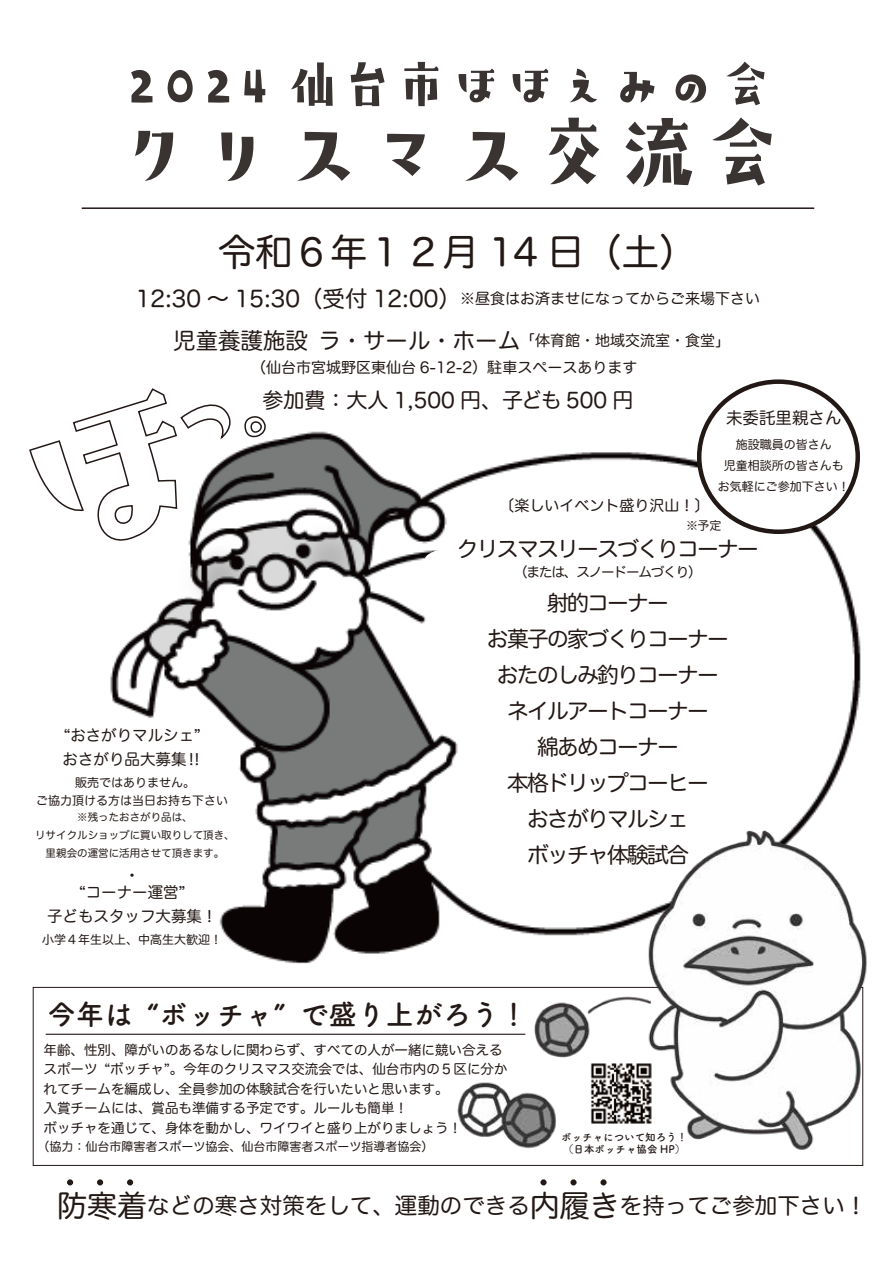
<style>
.page{position:relative;width:893px;height:1263px;background:#fff}
.page>*{position:absolute;margin:0;border:0;box-sizing:border-box;transform-origin:0 0}
.t1{font:84px "komadori+";color:#393332}
.t2{font:54px "komadori+";color:#393332}
.t3{font:37.35px "Hira Maru Pro W4";color:#221815}
.t4{font:28.5px "Tsuku A Rd Gothic Std B";color:#221815}
.t5{font:22.5px "Hira Maru Pro W4";color:#221815}
.t6{font:22.35px/42px "Hira Maru Pro W4";color:#221815;text-align:center}
.t7{font:21.75px/36px "Hira Maru Pro W4";letter-spacing:-.08em;color:#221815;text-align:center}
.t8{font:21px "Hira Maru Pro W4";color:#221815}
.t9{font:18px "Hira Maru Pro W4";color:#221815}
.t10{font:16.5px "Hira Maru Pro W4";color:#221815}
.t11{font:15.45px/24.5px "Hira Maru Pro W4";color:#221815}
.t12{font:15px "Hira Maru Pro W4";color:#221815}
.t13{font:15px "Hira Kaku Std W8";color:#221815}
.t14{font:13.5px/19.5px "Hira Maru Pro W4";color:#221815}
.t15{font:13.5px "Hira Maru Pro W4";letter-spacing:-.08em;color:#221815}
.t16{font:12px/21px "Hira Maru Pro W4";color:#221815;text-align:center}
.t17{font:10.5px/18px "Hira Maru Pro W4";color:#221815;text-align:center}
.t18{font:10.5px/12px "Tsuku A Rd Gothic Std B";color:#221815}
.s1{font-size:15px}
.s2{font-size:30px}
</style>
<div class="page">
<img style="left:110px;top:419px;width:751px;height:545px">
<div style="left:425px;top:545px;width:99px;height:28px;background:#fff;border-radius:50%"></div>
<svg style="left:29px;top:388px;width:207px;height:161px"></svg>
<svg style="left:244px;top:416px;width:23px;height:23px"></svg>
<hr style="left:82px;top:207px;width:732px;height:2px;background:#221815">
<img style="left:441px;top:818px;width:426px;height:334px">
<img style="left:585px;top:1057px;width:72px;height:72px">
<hr style="left:46px;top:1034px;width:479px;height:1px;background:#221815">
<svg style="left:67px;top:1179px;width:6px;height:6px"></svg>
<svg style="left:97px;top:1179px;width:6px;height:6px"></svg>
<svg style="left:127px;top:1179px;width:6px;height:6px"></svg>
<div style="left:540px;top:1179px;width:7px;height:6px;border:2px solid #221815;border-radius:50%"></div>
<div style="left:570px;top:1179px;width:7px;height:6px;border:2px solid #221815;border-radius:50%"></div>
<div style="left:600px;top:1179px;width:7px;height:6px;border:2px solid #221815;border-radius:50%"></div>
<div style="left:699px;top:382px;width:159px;height:150px;background:#fff;border-radius:50%"></div>
<div style="left:697px;top:379px;width:163px;height:155px;border:4px solid #221815;border-radius:50%"></div>
<h2 class="t2" style="left:124px;top:58px;width:650px">2024 仙台市ほほえみの会</h2>
<h1 class="t1" style="left:112px;top:111px;width:673px">クリスマス交流会</h1>
<h3 class="t3" style="left:218px;top:220px;width:480px">令和６年１２月 14 日（土）</h3>
<h3 class="t6" style="left:136px;top:276px;width:626px">12:30 ～ 15:30（受付 12:00）<span class="s1">※昼食はお済ませになってからご来場下さい</span>児童養護施設ラ・サール・ホーム<span class="s1">「体育館・地域交流室・食堂」</span></h3>
<p class="t12" style="left:251px;top:354px;width:388px">（仙台市宮城野区東仙台 6-12-2）駐車スペースあります</p>
<h3 class="t8" style="left:263px;top:382px;width:372px">参加費：大人 1,500 円、子ども 500 円</h3>
<p class="t10" style="left:726px;top:404px;width:117px">未委託里親さん</p>
<p class="t16" style="left:718px;top:433px;width:133px">施設職員の皆さん<br>児童相談所の皆さんもお気軽にご参加下さい！</p>
<p class="t12" style="left:499px;top:493px;width:211px">〔楽しいイベント盛り沢山！〕</p>
<p class="t11" style="left:63px;top:721px;width:141px">“おさがりマルシェ”おさがり品大募集‼</p>
<p class="t16" style="left:36px;top:772px;width:193px;line-height:18px">販売ではありません。<br>ご協力頂ける方は当日お持ち下さい</p>
<p class="t17" style="left:35px;top:808px;width:201px">※残ったおさがり品は、<br>リサイクルショップに買い取りして頂き、里親会の運営に活用させて頂きます。</p>
<h3 class="t9" style="left:123px;top:859px;width:19px">・</h3>
<p class="t11" style="left:47px;top:879px;width:172px;text-align:center">“コーナー運営”<br>子どもスタッフ大募集！</p>
<p class="t16" style="left:42px;top:928px;width:181px">小学４年生以上、中高生大歓迎！</p>
<p class="t16" style="left:686px;top:514px;width:37px">※予定</p>
<h3 class="t7" style="left:457px;top:529px;width:303px">クリスマスリースづくりコーナー</h3>
<p class="t15" style="left:514px;top:560px;width:189px">（または、スノードームづくり）</p>
<h3 class="t7" style="left:487px;top:583px;width:243px">射的コーナー<br>お菓子の家づくりコーナーおたのしみ釣りコーナーネイルアートコーナー<br>綿あめコーナー<br>本格ドリップコーヒー<br>おさがりマルシェ<br>ボッチャ体験試合</h3>
<h3 class="t4" style="left:47px;top:992px;width:482px">今年は “ボッチャ” で盛り上がろう！</h3>
<p class="t14" style="left:44px;top:1039px;width:465px">年齢、性別、障がいのあるなしに関わらず、すべての人が一緒に競い合えるスポーツ “ボッチャ”。今年のクリスマス交流会では、仙台市内の５区に分かれてチームを編成し、全員参加の体験試合を行いたいと思います。<br>入賞チームには、賞品も準備する予定です。ルールも簡単！<br>ボッチャを通じて、身体を動かし、ワイワイと盛り上がりましょう！</p>
<p class="t16" style="left:38px;top:1135px;width:398px">（協力：仙台市障害者スポーツ協会、仙台市障害者スポーツ指導者協会）</p>
<p class="t18" style="left:561px;top:1130px;width:127px">ボッチャについて知ろう！（日本ボッチャ協会 HP）</p>
<p class="t13" style="left:63px;top:1174px;width:77px">・　・　・</p>
<p class="t13" style="left:536px;top:1174px;width:76px">・　・　・</p>
<h3 class="t5" style="left:57px;top:1186px;width:812px"><span class="s2">防寒着</span>などの寒さ対策をして、運動のできる<span class="s2">内履き</span>を持ってご参加下さい！</h3>
</div>
